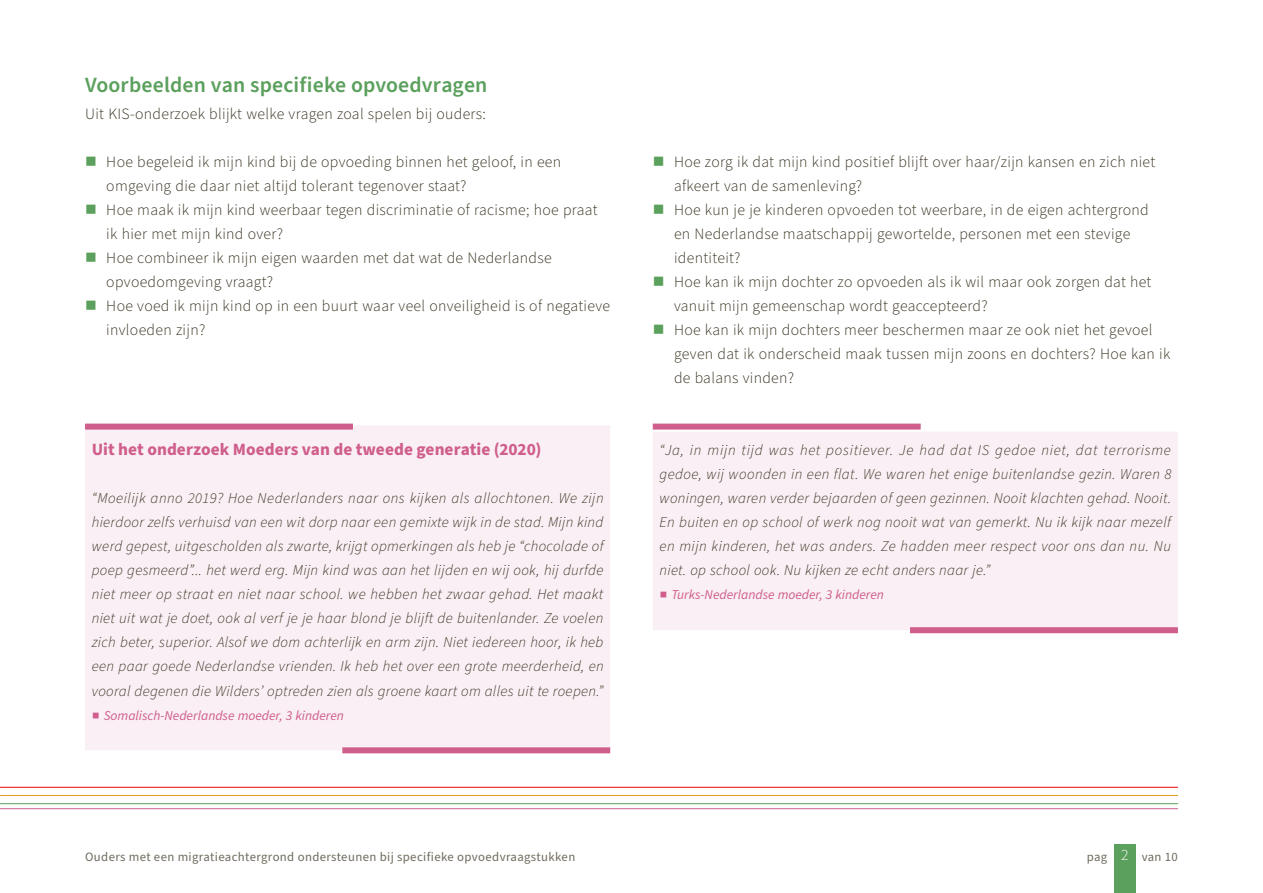
<style>
.page{position:relative;width:1263px;height:893px;background:#fff}
.page>*{position:absolute;margin:0;border:0;box-sizing:border-box;transform-origin:0 0}
._2e_verdeling{font:600 21.75px "Source Sans Pro";letter-spacing:.005em;color:#5ba05d}
._3e_verdeling{font:700 17.25px "Source Sans Pro";color:#cf5e8c}
.Brood{font:300 15.75px/24px "Source Sans Pro";letter-spacing:.02em;color:#322b19}
.Brood_Italic{font:italic 300 15px/24px "Source Sans Pro";letter-spacing:.02em;color:#322b19;text-align:justify}
.t1{font:italic 13.5px "Source Sans Pro";color:#cf5e8c}
.t2{font:12.75px "Source Sans Pro";letter-spacing:.03em;color:#6f6b5e}
.s1{font-weight:300;font-size:15.75px;color:#fff}
</style>
<div class="page">
<div style="left:86px;top:426px;width:523px;height:323px;background:#faeff4"></div>
<hr style="left:85px;top:425px;width:525px;height:2px;background:#faeff4">
<hr style="left:85px;top:427px;width:2px;height:322px;background:#faeff4">
<hr style="left:609px;top:427px;width:1px;height:322px;background:#faeff4">
<hr style="left:85px;top:749px;width:525px;height:1px;background:#faeff4">
<div style="left:85px;top:424px;width:268px;height:6px;background:#cf5e8c"></div>
<div style="left:342px;top:747px;width:268px;height:6px;background:#cf5e8c"></div>
<div style="left:653px;top:432px;width:524px;height:197px;background:#faeff4"></div>
<hr style="left:653px;top:432px;width:525px;height:1px;background:#faeff4">
<hr style="left:1176px;top:433px;width:2px;height:196px;background:#faeff4">
<hr style="left:653px;top:629px;width:525px;height:1px;background:#faeff4">
<div style="left:653px;top:424px;width:268px;height:6px;background:#cf5e8c"></div>
<div style="left:910px;top:627px;width:268px;height:6px;background:#cf5e8c"></div>
<hr style="left:0;top:803px;width:1177px;height:1px;background:#5ba05d">
<hr style="left:0;top:795px;width:1177px;height:1px;background:#e19d1e">
<hr style="left:0;top:787px;width:1177px;height:1px;background:#e80000">
<hr style="left:0;top:808px;width:1177px;height:1px;background:#cf5e8c">
<div style="left:1114px;top:844px;width:21px;height:49px;background:#5ba05d"></div>
<p class="_2e_verdeling" style="left:85px;top:71px;width:404px">Voorbeelden van specifieke opvoedvragen</p>
<p class="Brood" style="left:85px;top:103px;width:402px">Uit KIS-onderzoek blijkt welke vragen zoal spelen bij ouders:</p>
<p class="Brood" style="left:106px;top:151px;width:456px">Hoe begeleid ik mijn kind bij de opvoeding binnen het geloof, in een omgeving die daar niet altijd tolerant tegenover staat?</p>
<p class="Brood" style="left:106px;top:199px;width:493px">Hoe maak ik mijn kind weerbaar tegen discriminatie of racisme; hoe praat ik hier met mijn kind over?</p>
<p class="Brood" style="left:106px;top:247px;width:447px">Hoe combineer ik mijn eigen waarden met dat wat de Nederlandse opvoedomgeving vraagt?</p>
<p class="Brood" style="left:106px;top:295px;width:505px">Hoe voed ik mijn kind op in een buurt waar veel onveiligheid is of negatieve invloeden zijn?</p>
<p class="_3e_verdeling" style="left:92px;top:438px;width:451px">Uit het onderzoek Moeders van de tweede generatie (2020)</p>
<p class="Brood_Italic" style="left:92px;top:487px;width:513px">“Moeilijk anno 2019? Hoe Nederlanders naar ons kijken als allochtonen. We zijn hierdoor zelfs verhuisd van een wit dorp naar een gemixte wijk in de stad. Mijn kind werd gepest, uitgescholden als zwarte, krijgt opmerkingen als heb je “chocolade of poep gesmeerd”... het werd erg. Mijn kind was aan het lijden en wij ook, hij durfde niet meer op straat en niet naar school. we hebben het zwaar gehad. Het maakt niet uit wat je doet, ook al verf je je haar blond je blijft de buitenlander. Ze voelen zich beter, superior. Alsof we dom achterlijk en arm zijn. Niet iedereen hoor, ik heb een paar goede Nederlandse vrienden. Ik heb het over een grote meerderheid, en vooral degenen die Wilders’ optreden zien als groene kaart om alles uit te roepen.”</p>
<p class="t1" style="left:92px;top:706px;width:254px">■ Somalisch-Nederlandse moeder, 3 kinderen</p>
<p class="Brood" style="left:674px;top:151px;width:483px">Hoe zorg ik dat mijn kind positief blijft over haar/zijn kansen en zich niet afkeert van de samenleving?</p>
<p class="Brood" style="left:674px;top:199px;width:476px">Hoe kun je je kinderen opvoeden tot weerbare, in de eigen achtergrond en Nederlandse maatschappij gewortelde, personen met een stevige identiteit?</p>
<p class="Brood" style="left:674px;top:271px;width:479px">Hoe kan ik mijn dochter zo opvoeden als ik wil maar ook zorgen dat het vanuit mijn gemeenschap wordt geaccepteerd?</p>
<p class="Brood" style="left:674px;top:319px;width:498px">Hoe kan ik mijn dochters meer beschermen maar ze ook niet het gevoel geven dat ik onderscheid maak tussen mijn zoons en dochters? Hoe kan ik de balans vinden?</p>
<p class="Brood_Italic" style="left:659px;top:439px;width:513px">“Ja, in mijn tijd was het positiever. Je had dat IS gedoe niet, dat terrorisme gedoe, wij woonden in een flat. We waren het enige buitenlandse gezin. Waren 8 woningen, waren verder bejaarden of geen gezinnen. Nooit klachten gehad. Nooit.<br>En buiten en op school of werk nog nooit wat van gemerkt. Nu ik kijk naar mezelf en mijn kinderen, het was anders. Ze hadden meer respect voor ons dan nu. Nu niet. op school ook. Nu kijken ze echt anders naar je.”</p>
<p class="t1" style="left:659px;top:586px;width:226px">■ Turks-Nederlandse moeder, 3 kinderen</p>
<p class="t2" style="left:85px;top:848px;width:492px">Ouders met een migratieachtergrond ondersteunen bij specifieke opvoedvraagstukken</p>
<p class="t2" style="left:1087px;top:848px;width:93px">pag <span class="s1">2</span> van 10</p>
</div>
